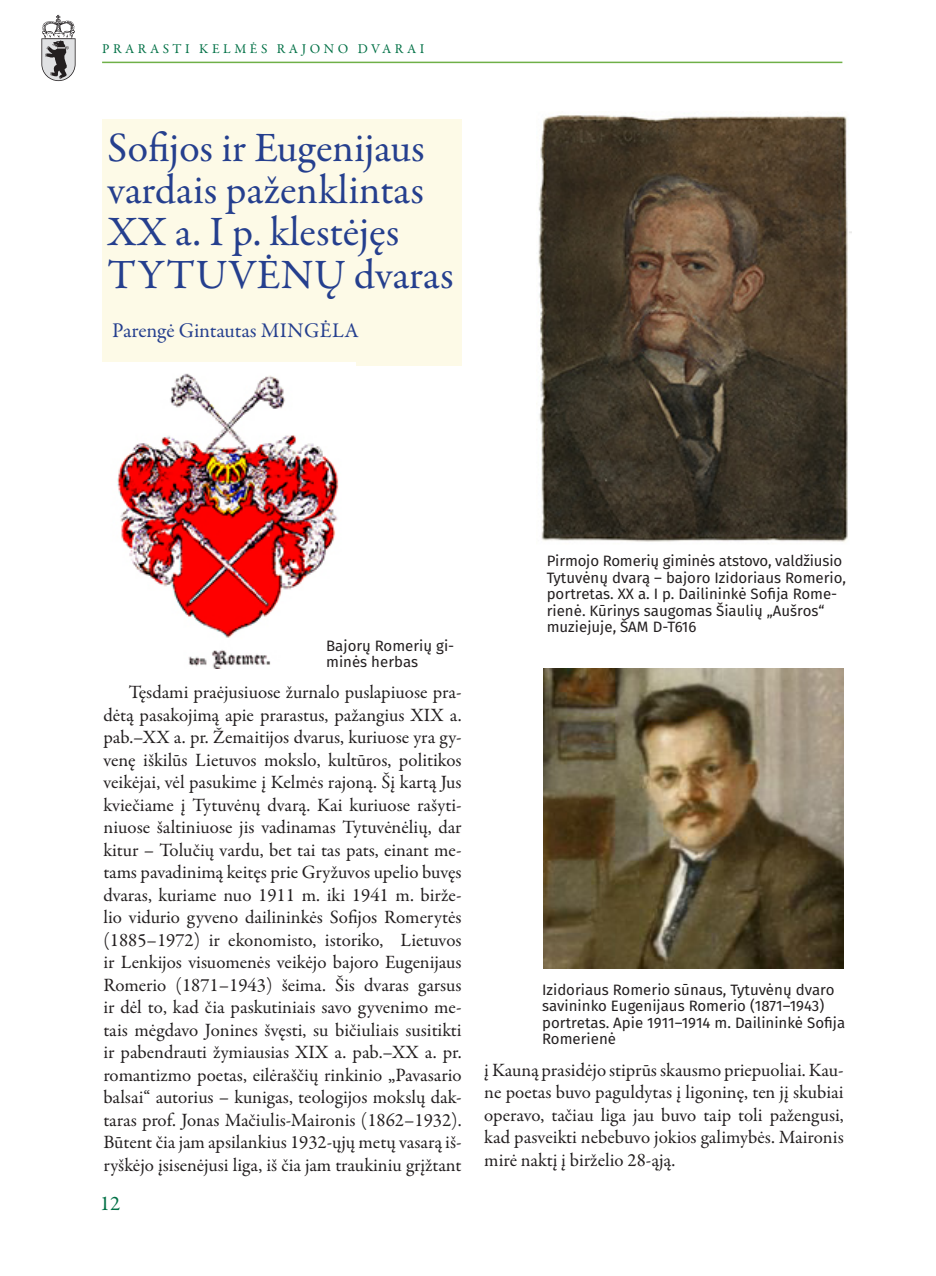
<style>
.page{position:relative;width:936px;height:1276px;background:#fff}
.page>*{position:absolute;margin:0;border:0;box-sizing:border-box;transform-origin:0 0}
.tekstas{font:42px "Garamond Premr Pro";color:#253f8e}
.tekstas-2{font:21px "Garamond Premr Pro";letter-spacing:-.005em;color:#253f8e}
.t1{font:21px "Garamond Premr Pro";color:#017045}
.tekstas-3{font:18.9px/22.5px "Garamond Premr Pro";color:#231f20;text-align:justify}
.parašas{font:15px/16.5px "Fira Sans";color:#231f20}
.t2{font:13.5px "Garamond Premr Pro";letter-spacing:.26em;color:#017045}
</style>
<div class="page">
<hr style="left:102px;top:62px;width:740px;height:1px;background:#6fb048">
<div style="left:102px;top:119px;width:359px;height:246px;background:#fdfae7"></div>
<svg style="left:41px;top:15px;width:35px;height:66px"></svg>
<img style="left:538px;top:113px;width:313px;height:429px">
<img style="left:543px;top:668px;width:300px;height:300px">
<img style="left:102px;top:362px;width:253px;height:306px">
<p class="t2" style="left:102px;top:40px;width:323px">PRARASTI KELMĖS RAJONO DVARAI</p>
<p class="tekstas" style="left:107px;top:123px;width:319px">Sofijos ir Eugenijaus</p>
<p class="tekstas" style="left:107px;top:165px;width:318px">vardais paženklintas</p>
<p class="tekstas" style="left:107px;top:207px;width:293px">XX a. I p. klestėjęs</p>
<p class="tekstas" style="left:108px;top:249px;width:347px">TYTUVĖNŲ dvaras</p>
<p class="tekstas-2" style="left:112px;top:318px;width:248px">Parengė Gintautas MINGĖLA</p>
<p class="parašas" style="left:326px;top:638px;width:130px">Bajorų Romerių gi&shy;minės herbas</p>
<p class="tekstas-3" style="left:103px;top:681px;width:360px;text-indent:26px">Tęsdami praėjusiuose žurnalo puslapiuose pra&shy;dėtą pasakojimą apie prarastus, pažangius XIX a. pab.–XX a. pr. Žemaitijos dvarus, kuriuose yra gy&shy;venę iškilūs Lietuvos mokslo, kultūros, politikos veikėjai, vėl pasukime į Kelmės rajoną. Šį kartą Jus kviečiame į Tytuvėnų dvarą. Kai kuriuose rašyti&shy;niuose šaltiniuose jis vadinamas Tytuvėnėlių, dar kitur – Tolučių vardu, bet tai tas pats, einant me&shy;tams pavadinimą keitęs prie Gryžuvos upelio buvęs dvaras, kuriame nuo 1911 m. iki 1941 m. birže&shy;lio vidurio gyveno dailininkės Sofijos Romerytės (1885–1972) ir ekonomisto, istoriko, Lietuvos ir Lenkijos visuomenės veikėjo bajoro Eugenijaus Romerio (1871–1943) šeima. Šis dvaras garsus ir dėl to, kad čia paskutiniais savo gyvenimo me&shy;tais mėgdavo Jonines švęsti, su bičiuliais susitikti ir pabendrauti žymiausias XIX a. pab.–XX a. pr. romantizmo poetas, eilėraščių rinkinio „Pavasario balsai“ autorius – kunigas, teologijos mokslų dak&shy;taras prof. Jonas Mačiulis-Maironis (1862–1932).<br>Būtent čia jam apsilankius 1932-ųjų metų vasarą iš&shy;ryškėjo įsisenėjusi liga, iš čia jam traukiniu grįžtant</p>
<p class="t1" style="left:100px;top:1191px;width:22px">12</p>
<p class="parašas" style="left:546px;top:554px;width:297px">Pirmojo Romerių giminės atstovo, valdžiusio</p>
<p class="parašas" style="left:546px;top:570px;width:301px">Tytuvėnų dvarą – bajoro Izidoriaus Romerio,</p>
<p class="parašas" style="left:546px;top:587px;width:292px">portretas. XX a. I p. Dailininkė Sofija Rome-</p>
<p class="parašas" style="left:546px;top:603px;width:279px">rienė. Kūrinys saugomas Šiaulių „Aušros“</p>
<p class="parašas" style="left:546px;top:620px;width:151px">muziejuje, ŠAM D-T616</p>
<p class="parašas" style="left:542px;top:982px;width:304px">Izidoriaus Romerio sūnaus, Tytuvėnų dvaro savininko Eugenijaus Romerio (1871–1943) portretas. Apie 1911–1914 m. Dailininkė Sofija Romerienė</p>
<p class="tekstas-3" style="left:484px;top:1059px;width:361px">į Kauną prasidėjo stiprūs skausmo priepuoliai. Kau&shy;ne poetas buvo paguldytas į ligoninę, ten jį skubiai operavo, tačiau liga jau buvo taip toli pažengusi, kad pasveikti nebebuvo jokios galimybės. Maironis mirė naktį į birželio 28-ąją.</p>
</div>
